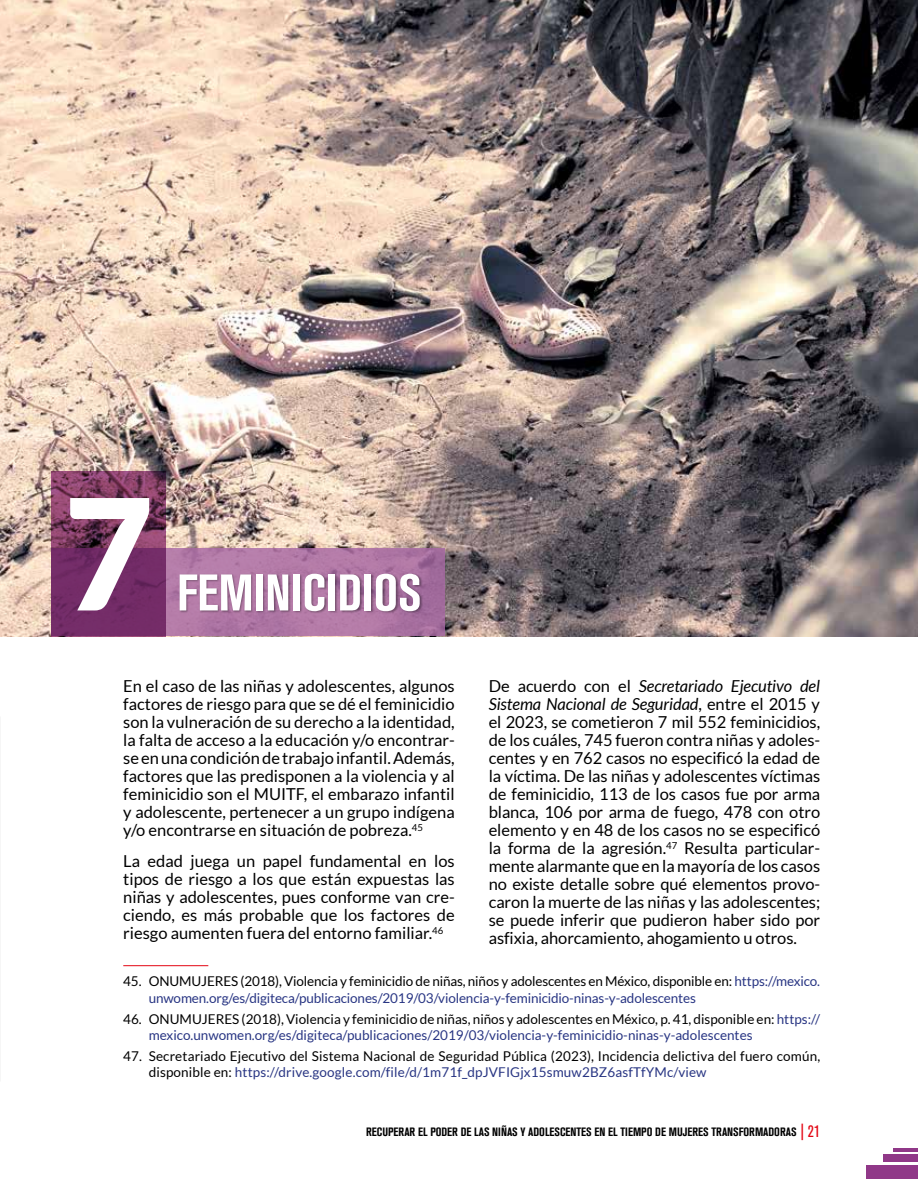
<style>
.page{position:relative;width:918px;height:1188px;background:#fff}
.page>*{position:absolute;margin:0;border:0;box-sizing:border-box;transform-origin:0 0}
.t1{font:900 154.35px "Lato";color:#fff}
.t2{font:700 condensed 51px "Akzidenz Grotesk BQ";color:#fff}
.t3{font:16.5px/18px "Lato";color:#000;text-align:justify}
.t4{font:13.5px/16.5px "Lato";letter-spacing:-.01em;color:#283583}
.t5{font:13.5px/16.5px "Lato";letter-spacing:.01em;color:#000}
.t6{font:700 condensed 12px "Akzidenz Grotesk BQ";color:#000}
.s1{color:#000}
.s2{color:#283583}
.s3{font-style:italic}
.s4{font-weight:400;font-size:16.5px;color:#e30613}
</style>
<div class="page">
<img style="left:0;top:0;width:918px;height:636px">
<svg style="left:166px;top:549px;width:278px;height:87px;background:#ae76a4"></svg>
<div style="left:179px;top:573px;width:244px;height:41px;background:#000;opacity:.35"></div>
<hr style="left:123px;top:965px;width:85px;height:1px;background:#e30613">
<svg style="left:51px;top:471px;width:115px;height:165px;background:#753262"></svg>
<hr style="left:893px;top:1148px;width:25px;height:3px;background:#903888">
<div style="left:883px;top:1155px;width:35px;height:7px;background:#903888"></div>
<div style="left:867px;top:1165px;width:51px;height:14px;background:#903888"></div>
<h1 class="t1" style="left:64px;top:464px;width:91px">7</h1>
<h2 class="t2" style="left:177px;top:564px;width:246px">FEMINICIDIOS</h2>
<p class="t3" style="left:123px;top:677px;width:333px">En el caso de las niñas y adolescentes, algunos factores de riesgo para que se dé el feminicidio son la vulneración de su derecho a la identidad, la falta de acceso a la educación y/o encontrar&shy;se en una condición de trabajo infantil. Además, factores que las predisponen a la violencia y al feminicidio son el MUITF, el embarazo infantil y adolescente, pertenecer a un grupo indígena y/o encontrarse en situación de pobreza.<sup>45</sup></p>
<p class="t3" style="left:123px;top:852px;width:333px">La edad juega un papel fundamental en los tipos de riesgo a los que están expuestas las niñas y adolescentes, pues conforme van cre&shy;ciendo, es más probable que los factores de riesgo aumenten fuera del entorno familiar.<sup>46</sup></p>
<p class="t4" style="left:149px;top:973px;width:673px;text-indent:-26px"><span class="s1">45. ONUMUJERES (2018), Violencia y feminicidio de niñas, niños y adolescentes en México, disponible en:</span> https://mexico. unwomen.org/es/digiteca/publicaciones/2019/03/violencia-y-feminicidio-ninas-y-adolescentes</p>
<p class="t4" style="left:149px;top:1010px;width:673px;text-indent:-26px"><span class="s1">46. ONUMUJERES (2018), Violencia y feminicidio de niñas, niños y adolescentes en México, p. 41, disponible en:</span> https:// mexico.unwomen.org/es/digiteca/publicaciones/2019/03/violencia-y-feminicidio-ninas-y-adolescentes</p>
<p class="t5" style="left:149px;top:1048px;width:673px;text-indent:-26px">47. Secretariado Ejecutivo del Sistema Nacional de Seguridad Pública (2023), Incidencia delictiva del fuero común, disponible en: <span class="s2">https://drive.google.com/file/d/1m71f_dpJVFIGjx15smuw2BZ6asfTfYMc/view</span></p>
<p class="t3" style="left:489px;top:677px;width:333px">De acuerdo con el <span class="s3">Secretariado Ejecutivo del Sistema Nacional de Seguridad</span>, entre el 2015 y el 2023, se cometieron 7 mil 552 feminicidios, de los cuáles, 745 fueron contra niñas y adoles&shy;centes y en 762 casos no especificó la edad de la víctima. De las niñas y adolescentes víctimas de feminicidio, 113 de los casos fue por arma blanca, 106 por arma de fuego, 478 con otro elemento y en 48 de los casos no se especificó la forma de la agresión.<sup>47</sup> Resulta particular&shy;mente alarmante que en la mayoría de los casos no existe detalle sobre qué elementos provo&shy;caron la muerte de las niñas y las adolescentes; se puede inferir que pudieron haber sido por asfixia, ahorcamiento, ahogamiento u otros.</p>
<p class="t6" style="left:366px;top:1125px;width:456px">RECUPERAR EL PODER DE LAS NIÑAS Y ADOLESCENTES EN EL TIEMPO DE MUJERES TRANSFORMADORAS <span class="s4">| 21</span></p>
</div>
